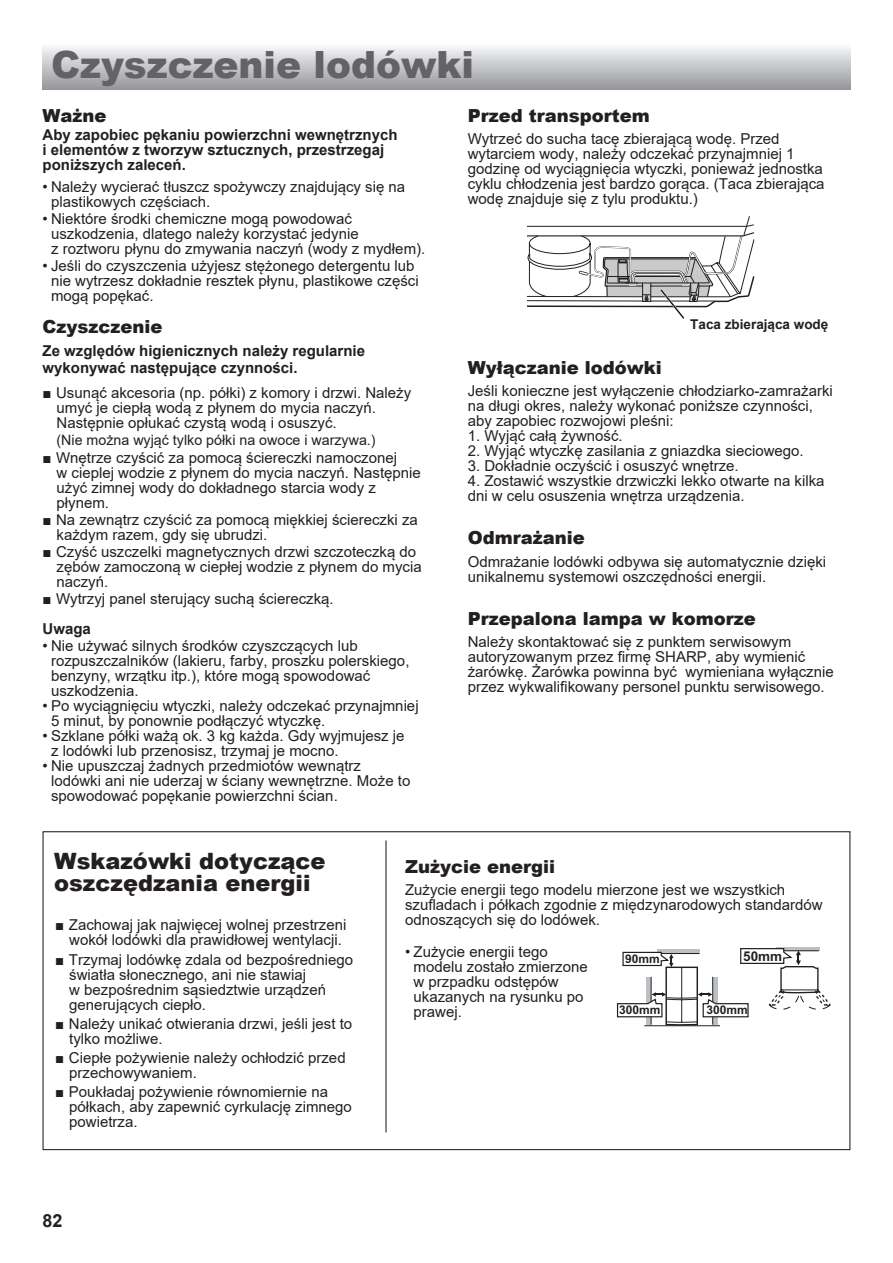
<style>
.page{position:relative;width:893px;height:1263px;background:#fff}
.page>*{position:absolute;margin:0;border:0;box-sizing:border-box;transform-origin:0 0}
.t1{font:900 37.5px "Arial";color:#636366}
.t2{font:900 22.5px/21.8px "Arial";color:#231f20}
.t3{font:900 18px "Arial";color:#231f20}
.t4{font:700 18px "Arial";color:#231f20}
.t5{font:15px/15px "Arial";color:#231f20}
.t6{font:700 15px/15px "Arial";color:#231f20}
.t7{font:14.25px "Arial";color:#231f20}
.t8{font:700 13.5px "Arial";color:#231f20}
.t9{font:700 13.5px "Arial";color:#221f1f}
.t10{font:700 12px "Arial";color:#221f1f}
.s1{font-weight:700}
</style>
<div class="page">
<svg style="left:617px;top:947px;width:214px;height:79px"></svg>
<svg style="left:527px;top:216px;width:227px;height:103px"></svg>
<div style="left:43px;top:43px;width:807px;height:46px;background:linear-gradient(to bottom,#fbfcfc,#98999d)"></div>
<hr style="left:385px;top:840px;width:2px;height:292px;background:#231f20">
<p class="t1" style="left:51px;top:38px;width:424px">Czyszczenie lodówki</p>
<p class="t3" style="left:43px;top:102px;width:66px">Ważne</p>
<p class="t6" style="left:43px;top:128px;width:357px">Aby zapobiec pękaniu powierzchni wewnętrznych i elementów z tworzyw sztucznych, przestrzegaj poniższych zaleceń.</p>
<p class="t5" style="left:51px;top:179px;width:356px;text-indent:-9px">• Należy wycierać tłuszcz spożywczy znajdujący się na plastikowych częściach.</p>
<p class="t5" style="left:51px;top:211px;width:376px;text-indent:-9px">• Niektóre środki chemiczne mogą powodować uszkodzenia, dlatego należy korzystać jedynie<br>z roztworu płynu do zmywania naczyń (wody z mydłem).</p>
<p class="t5" style="left:51px;top:258px;width:369px;text-indent:-9px">• Jeśli do czyszczenia użyjesz stężonego detergentu lub nie wytrzesz dokładnie resztek płynu, plastikowe części mogą popękać.</p>
<p class="t3" style="left:43px;top:314px;width:122px">Czyszczenie</p>
<p class="t6" style="left:43px;top:343px;width:324px;line-height:16.5px">Ze względów higienicznych należy regularnie wykonywać następujące czynności.</p>
<p class="t5" style="left:57px;top:386px;width:356px;text-indent:-14px"><span class="s1">■</span> Usunąć akcesoria (np. półki) z komory i drzwi. Należy umyć je ciepłą wodą z płynem do mycia naczyń.<br>Następnie opłukać czystą wodą i osuszyć.</p>
<p class="t7" style="left:57px;top:430px;width:321px">(Nie można wyjąć tylko półki na owoce i warzywa.)</p>
<p class="t5" style="left:57px;top:450px;width:366px;text-indent:-14px"><span class="s1">■</span> Wnętrze czyścić za pomocą ściereczki namoczonej<br>w cieplej wodzie z płynem do mycia naczyń. Następnie użyć zimnej wody do dokładnego starcia wody z płynem.</p>
<p class="t5" style="left:57px;top:512px;width:363px;text-indent:-14px"><span class="s1">■</span> Na zewnątrz czyścić za pomocą miękkiej ściereczki za każdym razem, gdy się ubrudzi.</p>
<p class="t5" style="left:57px;top:544px;width:367px;text-indent:-14px"><span class="s1">■</span> Czyść uszczelki magnetycznych drzwi szczoteczką do zębów zamoczoną w ciepłej wodzie z płynem do mycia naczyń.</p>
<p class="t5" style="left:43px;top:584px;width:293px;line-height:30px"><span class="s1">■</span> Wytrzyj panel sterujący suchą ściereczką.<br><span class="s1">Uwaga</span></p>
<p class="t5" style="left:51px;top:638px;width:360px;text-indent:-9px">• Nie używać silnych środków czyszczących lub rozpuszczalników (lakieru, farby, proszku polerskiego, benzyny, wrzątku itp.), które mogą spowodować uszkodzenia.</p>
<p class="t5" style="left:51px;top:698px;width:369px;text-indent:-9px">• Po wyciągnięciu wtyczki, należy odczekać przynajmniej<br>5 minut, by ponownie podłączyć wtyczkę.</p>
<p class="t5" style="left:51px;top:728px;width:355px;text-indent:-9px">• Szklane półki ważą ok. 3 kg każda. Gdy wyjmujesz je z lodówki lub przenosisz, trzymaj je mocno.</p>
<p class="t5" style="left:51px;top:758px;width:361px;text-indent:-9px">• Nie upuszczaj żadnych przedmiotów wewnątrz lodówki ani nie uderzaj w ściany wewnętrzne. Może to spowodować popękanie powierzchni ścian.</p>
<p class="t3" style="left:468px;top:102px;width:183px">Przed transportem</p>
<p class="t5" style="left:468px;top:132px;width:358px">Wytrzeć do sucha tacę zbierającą wodę. Przed wytarciem wody, należy odczekać przynajmniej 1 godzinę od wyciągnięcia wtyczki, ponieważ jednostka cyklu chłodzenia jest bardzo gorąca. (Taca zbierająca wodę znajduje się z tylu produktu.)</p>
<p class="t8" style="left:690px;top:315px;width:140px">Taca zbierająca wodę</p>
<p class="t3" style="left:468px;top:354px;width:196px">Wyłączanie lodówki</p>
<p class="t5" style="left:468px;top:383px;width:367px">Jeśli konieczne jest wyłączenie chłodziarko-zamrażarki na długi okres, należy wykonać poniższe czynności, aby zapobiec rozwojowi pleśni:</p>
<p class="t5" style="left:468px;top:428px;width:157px">1. Wyjąć całą żywność.</p>
<p class="t5" style="left:468px;top:443px;width:337px">2. Wyjąć wtyczkę zasilania z gniazdka sieciowego.</p>
<p class="t5" style="left:468px;top:458px;width:272px">3. Dokładnie oczyścić i osuszyć wnętrze.</p>
<p class="t5" style="left:468px;top:473px;width:358px">4. Zostawić wszystkie drzwiczki lekko otwarte na kilka dni w celu osuszenia wnętrza urządzenia.</p>
<p class="t3" style="left:468px;top:525px;width:119px">Odmrażanie</p>
<p class="t5" style="left:468px;top:554px;width:360px">Odmrażanie lodówki odbywa się automatycznie dzięki unikalnemu systemowi oszczędności energii.</p>
<p class="t3" style="left:468px;top:605px;width:290px">Przepalona lampa w komorze</p>
<p class="t5" style="left:468px;top:634px;width:367px">Należy skontaktować się z punktem serwisowym autoryzowanym przez firmę SHARP, aby wymienić żarówkę. Żarówka powinna być wymieniana wyłącznie przez wykwalifikowany personel punktu serwisowego.</p>
<p class="t2" style="left:54px;top:850px;width:273px">Wskazówki dotyczące oszczędzania energii</p>
<p class="t5" style="left:69px;top:917px;width:279px;text-indent:-14px"><span class="s1">■</span> Zachowaj jak najwięcej wolnej przestrzeni wokół lodówki dla prawidłowej wentylacji.</p>
<p class="t5" style="left:69px;top:952px;width:285px;text-indent:-14px"><span class="s1">■</span> Trzymaj lodówkę zdala od bezpośredniego światła słonecznego, ani nie stawiaj<br>w bezpośrednim sąsiedztwie urządzeń generujących ciepło.</p>
<p class="t5" style="left:69px;top:1016px;width:284px;text-indent:-14px"><span class="s1">■</span> Należy unikać otwierania drzwi, jeśli jest to tylko możliwe.</p>
<p class="t5" style="left:69px;top:1050px;width:278px;text-indent:-14px"><span class="s1">■</span> Ciepłe pożywienie należy ochłodzić przed przechowywaniem.</p>
<p class="t5" style="left:69px;top:1084px;width:284px;text-indent:-14px"><span class="s1">■</span> Poukładaj pożywienie równomiernie na półkach, aby zapewnić cyrkulację zimnego powietrza.</p>
<p class="t4" style="left:43px;top:1208px;width:22px">82</p>
<p class="t3" style="left:405px;top:853px;width:152px">Zużycie energii</p>
<p class="t5" style="left:405px;top:882px;width:419px">Zużycie energii tego modelu mierzone jest we wszystkich szufladach i półkach zgodnie z międzynarodowych standardów odnoszących się do lodówek.</p>
<p class="t5" style="left:414px;top:944px;width:176px;text-indent:-9px">• Zużycie energii tego modelu zostało zmierzone w przpadku odstępów ukazanych na rysunku po prawej.</p>
<p class="t9" style="left:743px;top:946px;width:41px">50mm</p>
<p class="t10" style="left:625px;top:950px;width:36px">90mm</p>
<p class="t10" style="left:619px;top:1002px;width:43px">300mm</p>
<p class="t10" style="left:706px;top:1002px;width:43px">300mm</p>
</div>
